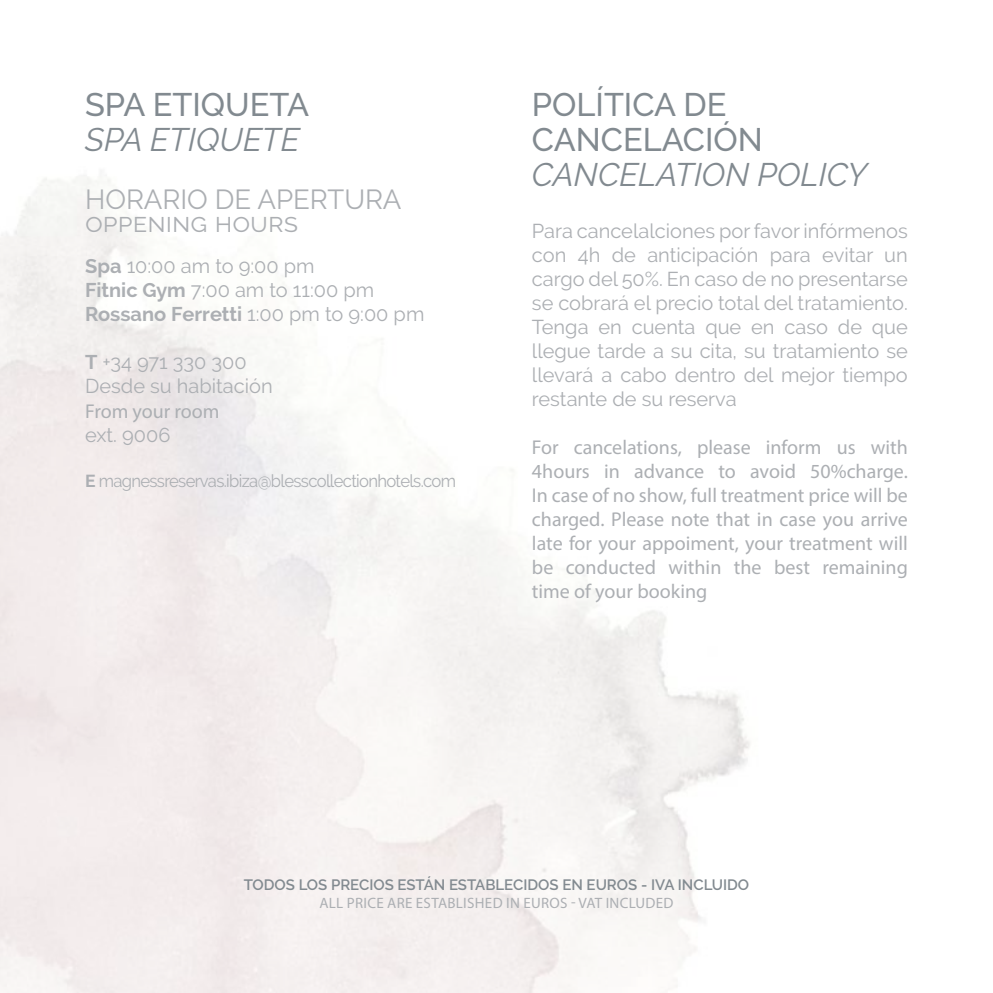
<style>
.page{position:relative;width:993px;height:993px;background:#fff}
.page>*{position:absolute;margin:0;border:0;box-sizing:border-box;transform-origin:0 0}
.t1{font:500 32.5px/35px "Raleway";color:#828a90}
.t2{font:italic 32.5px "Raleway";color:#828a90}
.t3{font:27.5px/22.5px "Raleway";color:#acafb3}
.t4{font:20px/24px "Raleway";color:#acafb3}
.t5{font:20px/24px "Myriad Pro";color:#acafb3;text-align:justify}
.t6{font:17.5px "Raleway";letter-spacing:-.04em;color:#acafb3;scale:.95 1}
.t7{font:600 15px "Raleway";color:#828a90}
.t8{font:15px "Myriad Pro";letter-spacing:.02em;color:#acafb3}
.s1{font-weight:700}
</style>
<div class="page">
<h1 class="t1" style="left:85px;top:87px;width:225px">SPA ETIQUETA</h1>
<h1 class="t2" style="left:85px;top:120px;width:216px">SPA ETIQUETE</h1>
<h2 class="t3" style="left:85px;top:188px;width:318px">HORARIO DE APERTURA oppening hours</h2>
<p class="t4" style="left:85px;top:254px;width:340px"><span class="s1">Spa</span> 10:00 am to 9:00 pm<br><span class="s1">Fitnic Gym</span> 7:00 am to 11:00 pm<br><span class="s1">Rossano Ferretti</span> 1:00 pm to 9:00 pm</p>
<p class="t4" style="left:85px;top:350px;width:189px"><span class="s1">T</span> +34 971 330 300<br>Desde su habitación</p>
<p class="t5" style="left:85px;top:398px;width:136px">From your room</p>
<p class="t4" style="left:85px;top:422px;width:87px">ext. 9006</p>
<p class="t6" style="left:85px;top:470px;width:392px"><span class="s1">E</span> magnessreservas.ibiza@blesscollectionhotels.com</p>
<h1 class="t1" style="left:531px;top:87px;width:232px">POLÍTICA DE<br>CANCELACIÓN</h1>
<h1 class="t2" style="left:531px;top:155px;width:337px">CANCELATION POLICY</h1>
<p class="t4" style="left:531px;top:219px;width:377px;text-align:justify">Para cancelalciones por favor infórmenos con 4h de anticipación para evitar un cargo del 50%. En caso de no presentarse se cobrará el precio total del tratamiento.<br>Tenga en cuenta que en caso de que llegue tarde a su cita, su tratamiento se llevará a cabo dentro del mejor tiempo restante de su reserva</p>
<p class="t5" style="left:531px;top:435px;width:377px">For cancelations, please inform us with 4hours in advance to avoid 50%charge.<br>In case of no show, full treatment price will be charged. Please note that in case you arrive late for your appoiment, your treatment will be conducted within the best remaining time of your booking</p>
<p class="t7" style="left:244px;top:875px;width:507px">TODOS LOS PRECIOS ESTÁN ESTABLECIDOS EN EUROS - IVA INCLUIDO</p>
<p class="t8" style="left:319px;top:893px;width:355px">ALL PRICE ARE ESTABLISHED IN EUROS - VAT INCLUDED</p>
</div>
